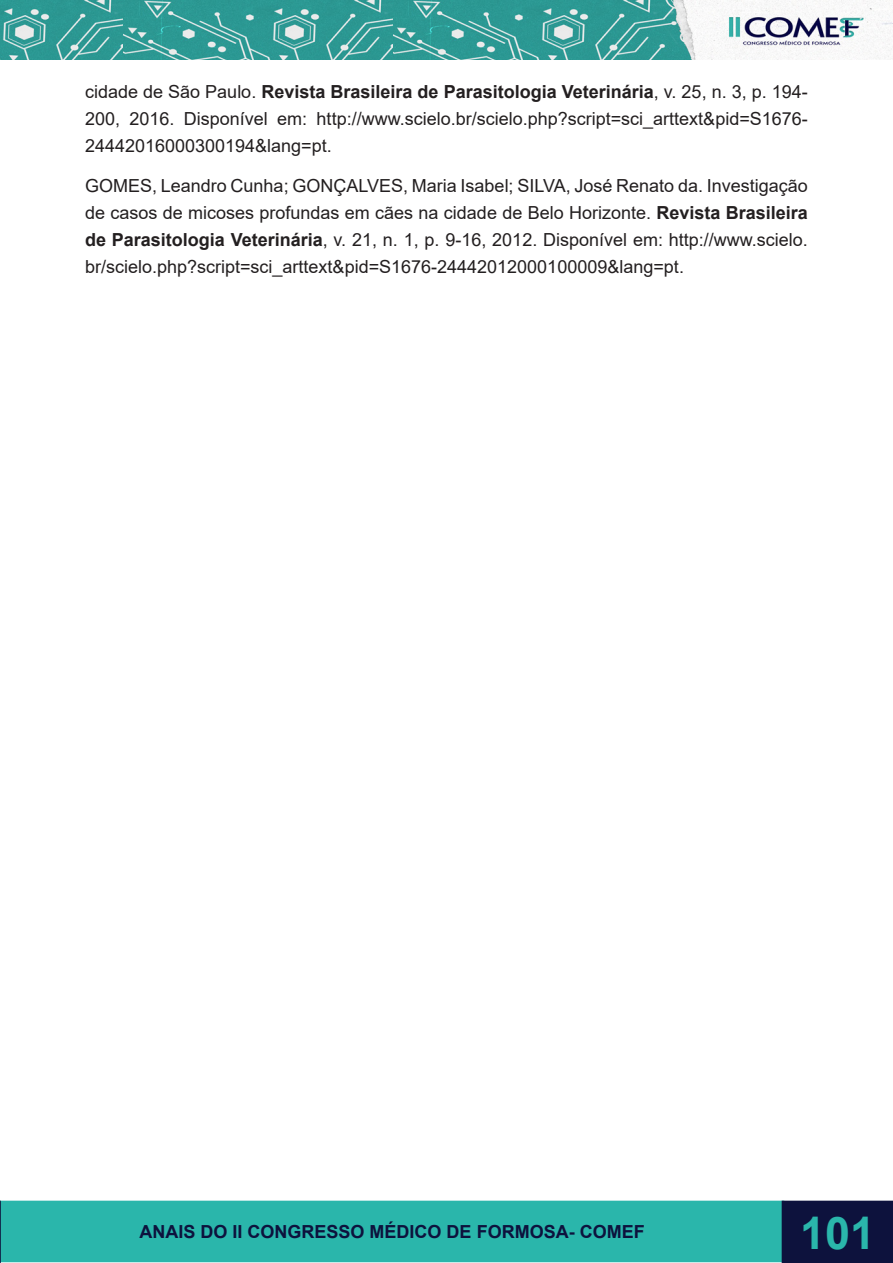
<style>
.page{position:relative;width:893px;height:1263px;background:#fff}
.page>*{position:absolute;margin:0;border:0;box-sizing:border-box;transform-origin:0 0}
.t1{font:700 45px "Arial";color:#2ab6ab}
.t2{font:18px/27px "Arial";color:#231f20;text-align:justify}
.t3{font:700 18px "Arial";color:#0d123d}
.s1{font-weight:700}
</style>
<div class="page">
<img style="left:0;top:0;width:893px;height:60px">
<div style="left:1px;top:1201px;width:782px;height:60px;background:#2ab6ab"></div>
<div style="left:0;top:1201px;width:784px;height:61px;border:2px solid #2ab6ab"></div>
<svg style="left:0;top:1201px;width:1px;height:62px"></svg>
<div style="left:782px;top:1201px;width:111px;height:62px;background:#0d123d"></div>
<p class="t2" style="left:85px;top:78px;width:724px">cidade de São Paulo. <span class="s1">Revista Brasileira de Parasitologia Veterinária</span>, v. 25, n. 3, p. 194- 200, 2016. Disponível em: http://www.scielo.br/scielo.php?script=sci_arttext&amp;pid=S1676- 24442016000300194&amp;lang=pt.</p>
<p class="t2" style="left:85px;top:172px;width:724px">GOMES, Leandro Cunha; GONÇALVES, Maria Isabel; SILVA, José Renato da. Investigação de casos de micoses profundas em cães na cidade de Belo Horizonte. <span class="s1">Revista Brasileira de Parasitologia Veterinária</span>, v. 21, n. 1, p. 9-16, 2012. Disponível em: http://www.scielo. br/scielo.php?script=sci_arttext&amp;pid=S1676-24442012000100009&amp;lang=pt.</p>
<p class="t3" style="left:140px;top:1219px;width:507px">ANAIS DO II CONGRESSO MÉDICO DE FORMOSA- COMEF</p>
<h1 class="t1" style="left:800px;top:1201px;width:77px">101</h1>
</div>
